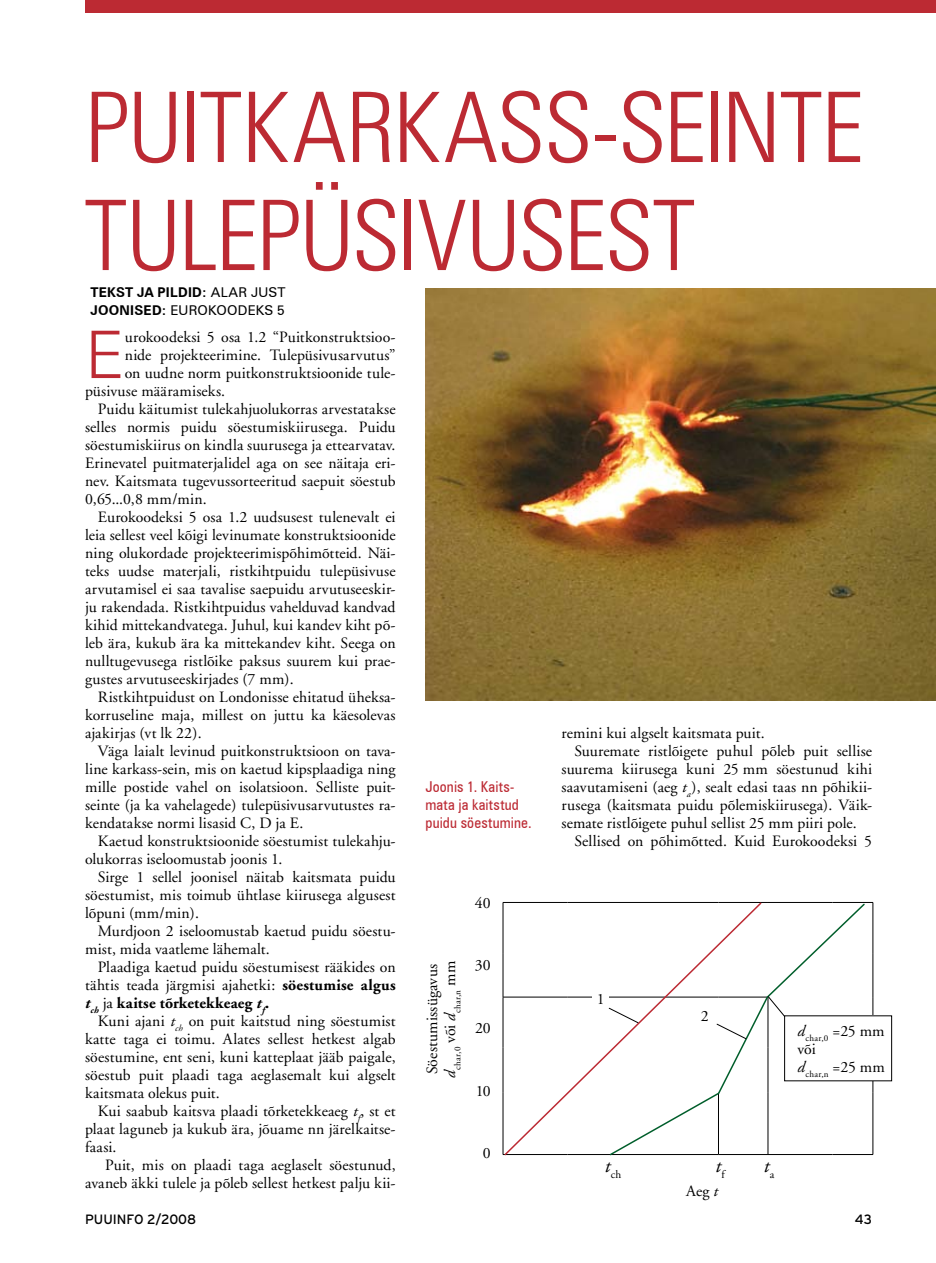
<style>
.page{position:relative;width:936px;height:1263px;background:#fff}
.page>*{position:absolute;margin:0;border:0;box-sizing:border-box;transform-origin:0 0}
.t1{font:300 condensed 97.5px/108px "Zurich BT";letter-spacing:-.015em;color:#bc2a33}
.t2{font:300 65.7px "Zurich BT";color:#bc2a33}
.t3{font:italic 19.5px "Adobe Garamond";color:#000}
.t4{font:15.75px "Adobe Garamond";letter-spacing:.01em;color:#000}
.t5{font:700 15.75px "Adobe Garamond";letter-spacing:.01em;color:#000}
.t6{font:condensed 15px/18px "Zurich BT";letter-spacing:.01em;color:#bc2a33}
.t7{font:700 13.5px/18px "Zurich BT";letter-spacing:.015em;color:#000}
.t8{font:13.5px "Interstate";color:#000}
.t9{font:11.25px "Adobe Garamond";color:#000}
.t10{font:9.15px "Adobe Garamond";letter-spacing:.03em;color:#000}
.s1{font-weight:400}
.s2{font-weight:700}
.s3{font-style:italic}
</style>
<div class="page">
<hr style="left:502px;top:903px;width:1px;height:50px;background:#000">
<hr style="left:832px;top:902px;width:41px;height:1px;background:#000">
<hr style="left:872px;top:903px;width:1px;height:50px;background:#000">
<hr style="left:502px;top:953px;width:1px;height:44px;background:#000">
<hr style="left:872px;top:953px;width:1px;height:44px;background:#000">
<hr style="left:502px;top:997px;width:1px;height:51px;background:#000">
<hr style="left:872px;top:997px;width:1px;height:51px;background:#000">
<hr style="left:502px;top:1048px;width:1px;height:45px;background:#000">
<hr style="left:872px;top:1048px;width:1px;height:45px;background:#000">
<hr style="left:502px;top:1093px;width:1px;height:61px;background:#000">
<hr style="left:872px;top:1093px;width:1px;height:61px;background:#000">
<hr style="left:832px;top:1154px;width:41px;height:1px;background:#000">
<img style="left:425px;top:288px;width:510px;height:413px">
<svg style="left:762px;top:902px;width:104px;height:253px"></svg>
<svg style="left:503px;top:902px;width:259px;height:254px"></svg>
<div style="left:784px;top:1016px;width:107px;height:65px;background:#fff"></div>
<div style="left:592px;top:989px;width:17px;height:20px;background:#fff"></div>
<svg style="left:608px;top:1008px;width:30px;height:15px"></svg>
<div style="left:692px;top:1005px;width:25px;height:20px;background:#fff"></div>
<svg style="left:716px;top:1024px;width:30px;height:15px"></svg>
<svg style="left:767px;top:996px;width:17px;height:21px"></svg>
<div style="left:85px;top:0;width:850px;height:13px;background:#bc2a33"></div>
<h1 class="t1" style="left:85px;top:73px;width:780px">PUITKARKASS-SEINTE<br>TULEPÜSIVUSEST</h1>
<p class="t7" style="left:90px;top:282px;width:197px">TEKST JA PILDID: <span class="s1">ALAR JUST<br></span>JOONISED: <span class="s1">EUROKOODEKS 5</span></p>
<h2 class="t2" style="left:85px;top:315px;width:41px">E</h2>
<p class="t4" style="left:125px;top:329px;width:272px">urokoodeksi 5 osa 1.2 “Puitkonstruktsioo-</p>
<p class="t4" style="left:125px;top:347px;width:272px">nide projekteerimine. Tulepüsivusarvutus”</p>
<p class="t4" style="left:125px;top:365px;width:272px">on uudne norm puitkonstruktsioonide tule-</p>
<p class="t4" style="left:85px;top:383px;width:141px">püsivuse määramiseks.</p>
<p class="t4" style="left:98px;top:401px;width:299px">Puidu käitumist tulekahjuolukorras arvestatakse</p>
<p class="t4" style="left:85px;top:419px;width:312px">selles normis puidu söestumiskiirusega. Puidu</p>
<p class="t4" style="left:85px;top:437px;width:312px">söestumiskiirus on kindla suurusega ja ettearvatav.</p>
<p class="t4" style="left:85px;top:455px;width:312px">Erinevatel puitmaterjalidel aga on see näitaja eri-</p>
<p class="t4" style="left:85px;top:473px;width:312px">nev. Kaitsmata tugevussorteeritud saepuit söestub</p>
<p class="t4" style="left:85px;top:491px;width:123px">0,65...0,8 mm/min.</p>
<p class="t4" style="left:98px;top:509px;width:299px">Eurokoodeksi 5 osa 1.2 uudsusest tulenevalt ei</p>
<p class="t4" style="left:85px;top:527px;width:312px">leia sellest veel kõigi levinumate konstruktsioonide</p>
<p class="t4" style="left:85px;top:545px;width:312px">ning olukordade projekteerimispõhimõtteid. Näi-</p>
<p class="t4" style="left:85px;top:563px;width:312px">teks uudse materjali, ristkihtpuidu tulepüsivuse</p>
<p class="t4" style="left:85px;top:581px;width:312px">arvutamisel ei saa tavalise saepuidu arvutuseeskir-</p>
<p class="t4" style="left:85px;top:599px;width:312px">ju rakendada. Ristkihtpuidus vahelduvad kandvad</p>
<p class="t4" style="left:85px;top:617px;width:312px">kihid mittekandvatega. Juhul, kui kandev kiht põ-</p>
<p class="t4" style="left:85px;top:635px;width:312px">leb ära, kukub ära ka mittekandev kiht. Seega on</p>
<p class="t4" style="left:85px;top:653px;width:312px">nulltugevusega ristlõike paksus suurem kui prae-</p>
<p class="t4" style="left:85px;top:671px;width:210px">gustes arvutuseeskirjades (7 mm).</p>
<p class="t4" style="left:98px;top:689px;width:299px">Ristkihtpuidust on Londonisse ehitatud üheksa-</p>
<p class="t4" style="left:85px;top:707px;width:312px">korruseline maja, millest on juttu ka käesolevas</p>
<p class="t4" style="left:85px;top:725px;width:118px">ajakirjas (vt lk 22).</p>
<p class="t4" style="left:98px;top:743px;width:299px">Väga laialt levinud puitkonstruktsioon on tava-</p>
<p class="t4" style="left:85px;top:761px;width:312px">line karkass-sein, mis on kaetud kipsplaadiga ning</p>
<p class="t4" style="left:85px;top:779px;width:312px">mille postide vahel on isolatsioon. Selliste puit-</p>
<p class="t4" style="left:85px;top:797px;width:312px">seinte (ja ka vahelagede) tulepüsivusarvutustes ra-</p>
<p class="t4" style="left:85px;top:815px;width:220px">kendatakse normi lisasid C, D ja E.</p>
<p class="t4" style="left:98px;top:833px;width:299px">Kaetud konstruktsioonide söestumist tulekahju-</p>
<p class="t4" style="left:85px;top:851px;width:199px">olukorras iseloomustab joonis 1.</p>
<p class="t4" style="left:98px;top:869px;width:299px">Sirge 1 sellel joonisel näitab kaitsmata puidu</p>
<p class="t4" style="left:85px;top:887px;width:312px">söestumist, mis toimub ühtlase kiirusega algusest</p>
<p class="t4" style="left:85px;top:905px;width:115px">lõpuni (mm/min).</p>
<p class="t4" style="left:98px;top:923px;width:299px">Murdjoon 2 iseloomustab kaetud puidu söestu-</p>
<p class="t4" style="left:85px;top:941px;width:186px">mist, mida vaatleme lähemalt.</p>
<p class="t4" style="left:98px;top:959px;width:299px">Plaadiga kaetud puidu söestumisest rääkides on</p>
<p class="t4" style="left:85px;top:977px;width:312px">tähtis teada järgmisi ajahetki: <span class="s2">söestumise algus</span></p>
<p class="t5" style="left:85px;top:994px;width:186px"><span class="s3">t</span><sub>ch</sub> <span class="s1">ja</span> kaitse tõrketekkeaeg <span class="s3">t</span><sub>f</sub>.</p>
<p class="t4" style="left:98px;top:1013px;width:299px">Kuni ajani <span class="s3">t</span><sub>ch</sub> on puit kaitstud ning söestumist</p>
<p class="t4" style="left:85px;top:1031px;width:312px">katte taga ei toimu. Alates sellest hetkest algab</p>
<p class="t4" style="left:85px;top:1049px;width:312px">söestumine, ent seni, kuni katteplaat jääb paigale,</p>
<p class="t4" style="left:85px;top:1067px;width:312px">söestub puit plaadi taga aeglasemalt kui algselt</p>
<p class="t4" style="left:85px;top:1085px;width:136px">kaitsmata olekus puit.</p>
<p class="t4" style="left:98px;top:1103px;width:299px">Kui saabub kaitsva plaadi tõrketekkeaeg <span class="s3">t</span><sub>f</sub>, st et</p>
<p class="t4" style="left:85px;top:1121px;width:312px">plaat laguneb ja kukub ära, jõuame nn järelkaitse-</p>
<p class="t4" style="left:85px;top:1139px;width:33px">faasi.</p>
<p class="t4" style="left:105px;top:1157px;width:292px">Puit, mis on plaadi taga aeglaselt söestunud,</p>
<p class="t4" style="left:85px;top:1175px;width:312px">avaneb äkki tulele ja põleb sellest hetkest palju kii-</p>
<p class="t6" style="left:425px;top:778px;width:108px">Joonis 1. Kaits&shy;mata ja kaitstud puidu söestumine.</p>
<p class="t4" style="left:475px;top:894px;width:17px">40</p>
<p class="t4" style="left:423px;top:1074px;width:112px;rotate:-90deg">Söestumissügavus</p>
<p class="t10" style="left:452px;top:1077px;width:118px;rotate:-90deg"><sup>d</sup>char,0 <sup>või</sup> <sup>d</sup>char,n <sup>mm</sup></p>
<p class="t4" style="left:475px;top:957px;width:17px">30</p>
<p class="t4" style="left:475px;top:1019px;width:17px">20</p>
<p class="t4" style="left:476px;top:1082px;width:17px">10</p>
<p class="t4" style="left:483px;top:1145px;width:9px">0</p>
<p class="t4" style="left:561px;top:725px;width:204px">remini kui algselt kaitsmata puit.</p>
<p class="t4" style="left:574px;top:743px;width:299px">Suuremate ristlõigete puhul põleb puit sellise</p>
<p class="t4" style="left:561px;top:761px;width:312px">suurema kiirusega kuni 25 mm söestunud kihi</p>
<p class="t4" style="left:561px;top:779px;width:312px">saavutamiseni (aeg <span class="s3">t</span><sub>a</sub>), sealt edasi taas nn põhikii-</p>
<p class="t4" style="left:561px;top:797px;width:312px">rusega (kaitsmata puidu põlemiskiirusega). Väik-</p>
<p class="t4" style="left:561px;top:815px;width:296px">semate ristlõigete puhul sellist 25 mm piiri pole.</p>
<p class="t4" style="left:574px;top:833px;width:299px">Sellised on põhimõtted. Kuid Eurokoodeksi 5</p>
<p class="t4" style="left:597px;top:991px;width:9px">1</p>
<p class="t9" style="left:605px;top:1169px;width:18px"><sup>t</sup>ch</p>
<p class="t4" style="left:701px;top:1007px;width:9px">2</p>
<p class="t3" style="left:715px;top:1155px;width:11px">t<sub>f</sub></p>
<p class="t4" style="left:686px;top:1182px;width:33px">Aeg <span class="s3">t</span></p>
<p class="t10" style="left:797px;top:1033px;width:89px"><sup>d</sup>char,0 <sup>=25</sup> <sup>mm</sup></p>
<p class="t4" style="left:797px;top:1041px;width:20px">või</p>
<p class="t10" style="left:797px;top:1069px;width:89px"><sup>d</sup>char,n <sup>=25</sup> <sup>mm</sup></p>
<p class="t3" style="left:763px;top:1155px;width:12px">t<sub>a</sub></p>
<p class="t8" style="left:85px;top:1212px;width:113px">PUUINFO 2/2008</p>
<p class="t8" style="left:854px;top:1212px;width:19px">43</p>
</div>
